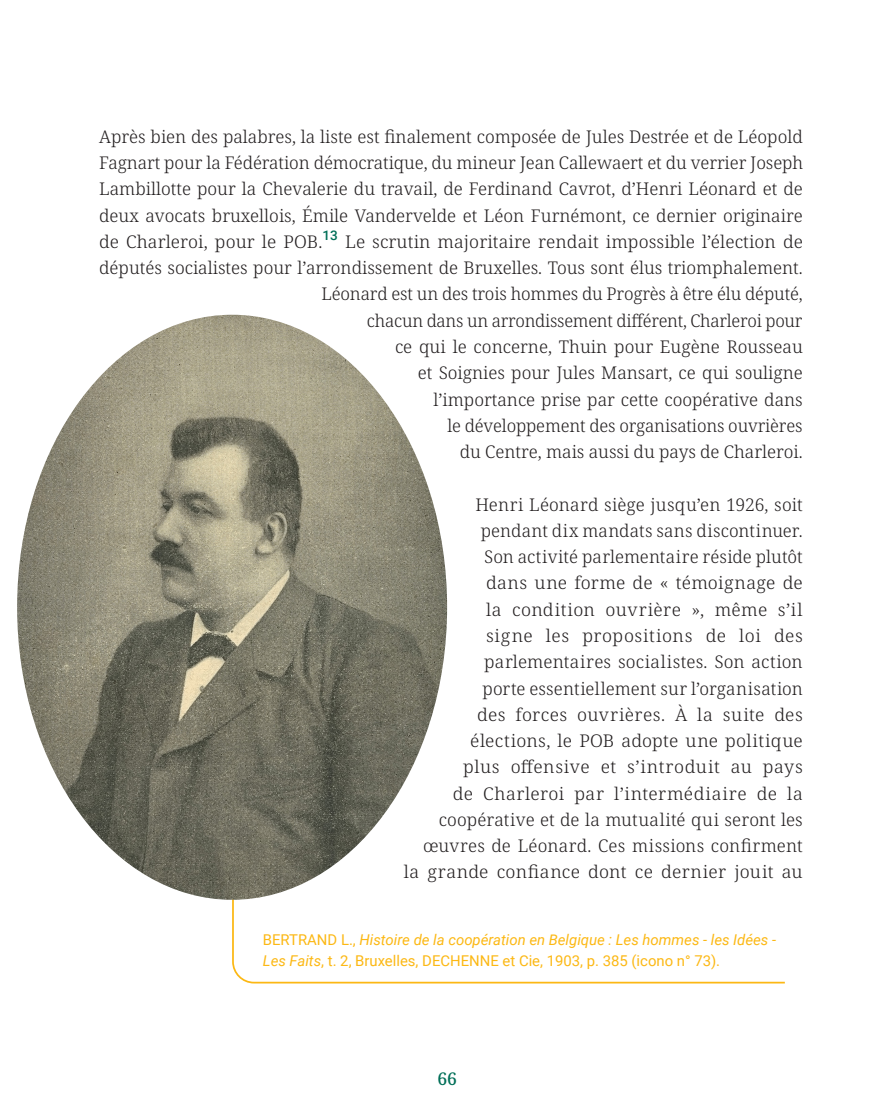
<style>
.page{position:relative;width:893px;height:1117px;background:#fff}
.page>*{position:absolute;margin:0;border:0;box-sizing:border-box;transform-origin:0 0}
._4__TEXTE_COURANT_-_Carnet_Carhop{font:300 17.5px/26.2px "Noto Serif";color:#231f20;text-align:right}
.t1{font:500 17.5px "Noto Serif";color:#016f58}
._6__LEGENDE_IMAGE_-_Carnet_Carhop{font:14.88px/21px "Roboto";color:#fcb814}
.s1{font-style:italic}
</style>
<div class="page">
<svg style="left:231px;top:899px;width:554px;height:85px"></svg>
<img style="left:17px;top:314px;width:430px;height:585px">
<p class="_4__TEXTE_COURANT_-_Carnet_Carhop" style="left:99px;top:124px;width:705px">Après bien des palabres, la liste est finalement composée de Jules Destrée et de Léopold Fagnart pour la Fédération démocratique, du mineur Jean Callewaert et du verrier Joseph Lambillotte pour la Chevalerie du travail, de Ferdinand Cavrot, d’Henri Léonard et de deux avocats bruxellois, Émile Vandervelde et Léon Furnémont, ce dernier originaire de Charleroi, pour le POB.<sup>13</sup> Le scrutin majoritaire rendait impossible l’élection de députés socialistes pour l’arrondissement de Bruxelles. Tous sont élus triomphalement.<br>Léonard est un des trois hommes du Progrès à être élu député,<br>chacun dans un arrondissement différent, Charleroi pour<br>ce qui le concerne, Thuin pour Eugène Rousseau<br>et Soignies pour Jules Mansart, ce qui souligne<br>l’importance prise par cette coopérative dans<br>le développement des organisations ouvrières<br>du Centre, mais aussi du pays de Charleroi.</p>
<p class="_4__TEXTE_COURANT_-_Carnet_Carhop" style="left:404px;top:491px;width:401px">Henri Léonard siège jusqu’en 1926, soit<br>pendant dix mandats sans discontinuer.<br>Son activité parlementaire réside plutôt<br>dans une forme de « témoignage de<br>la condition ouvrière », même s’il<br>signe les propositions de loi des parlementaires socialistes. Son action<br>porte essentiellement sur l’organisation<br>des forces ouvrières. À la suite des élections, le POB adopte une politique<br>plus offensive et s’introduit au pays<br>de Charleroi par l’intermédiaire de la coopérative et de la mutualité qui seront les œuvres de Léonard. Ces missions confirment la grande confiance dont ce dernier jouit au</p>
<p class="_6__LEGENDE_IMAGE_-_Carnet_Carhop" style="left:263px;top:928px;width:515px">BERTRAND L., <span class="s1">Histoire de la coopération en Belgique : Les hommes - les Idées -<br>Les Faits</span>, t. 2, Bruxelles, DECHENNE et Cie, 1903, p. 385 (icono n° 73).</p>
<p class="t1" style="left:437px;top:1065px;width:21px">66</p>
</div>
